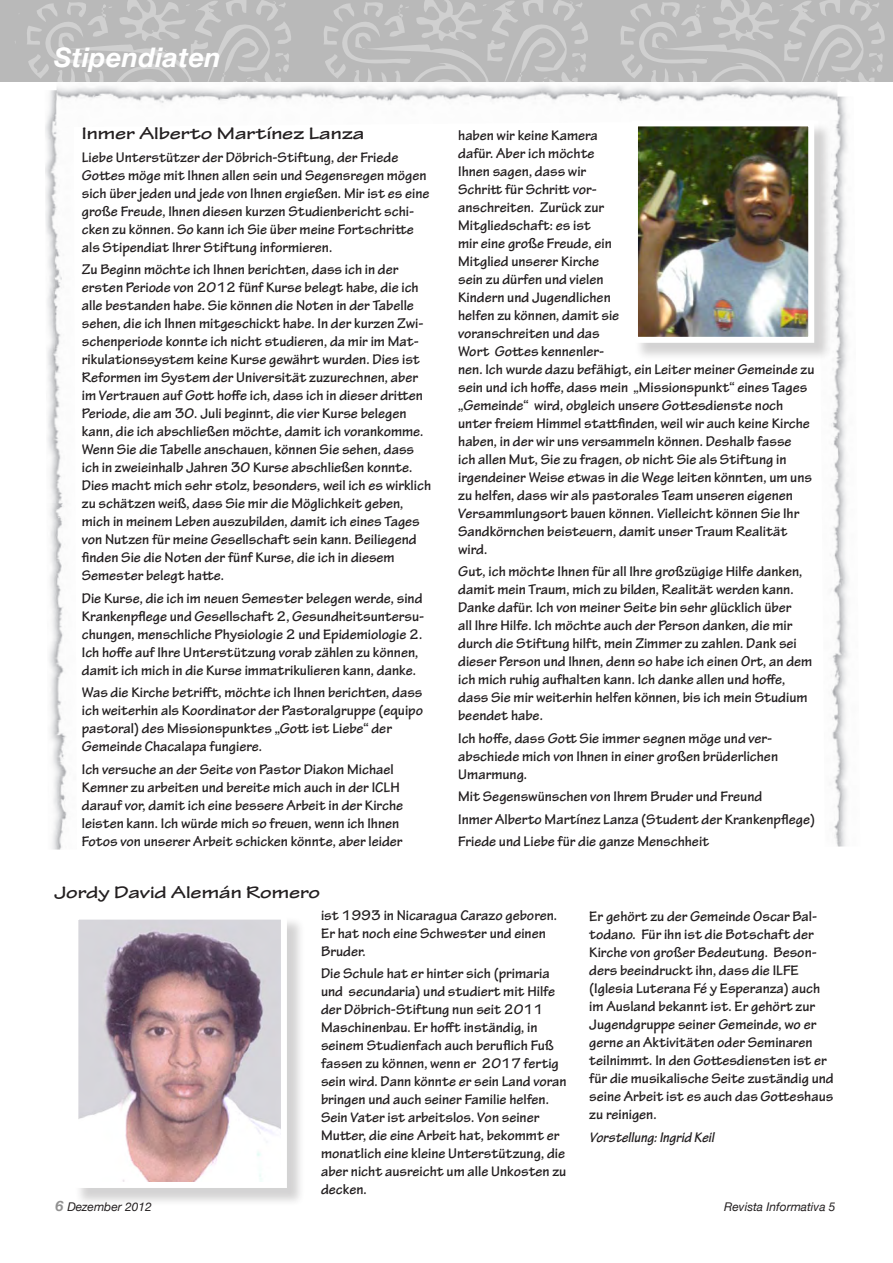
<style>
.page{position:relative;width:893px;height:1263px;background:#fff}
.page>*{position:absolute;margin:0;border:0;box-sizing:border-box;transform-origin:0 0}
.Heading_Sans_Ital_Wh{font:italic 700 27px "Helvetica Neue";letter-spacing:.01em;color:#fff}
.Stipendiaten_Heading{font:700 expanded 18px "Tekton Pro";color:#231f20}
.Stipendiaten_Body-Te{font:700 15px/18px "Tekton Pro";color:#231f20}
.Stipendiaten_Body-Te-2{font:italic 700 15px "Tekton Pro";color:#231f20}
.t1{font:italic 12px "Helvetica Neue";color:#231f20}
.s1{font-weight:700;font-size:14.25px;color:#919191}
</style>
<div class="page">
<img style="left:831px;top:96px;width:18px;height:751px">
<img style="left:45px;top:90px;width:22px;height:759px">
<img style="left:56px;top:81px;width:782px;height:46px">
<div style="left:75px;top:916px;width:231px;height:290px;background:#231f20;opacity:.2"></div>
<img style="left:79px;top:921px;width:201px;height:260px">
<div style="left:72px;top:914px;width:215px;height:274px;border:6px solid #fff"></div>
<div style="left:634px;top:123px;width:199px;height:238px;background:#231f20;opacity:.2"></div>
<img style="left:639px;top:127px;width:168px;height:209px">
<div style="left:632px;top:120px;width:182px;height:223px;border:6px solid #fff"></div>
<svg style="left:0;top:0;width:893px;height:81px;background:#bebebe"></svg>
<p class="Heading_Sans_Ital_Wh" style="left:54px;top:41px;width:168px">Stipendiaten</p>
<p class="Stipendiaten_Heading" style="left:82px;top:123px;width:284px">Inmer Alberto Martínez Lanza</p>
<p class="Stipendiaten_Body-Te" style="left:82px;top:148px;width:349px">Liebe Unterstützer der Döbrich-Stiftung, der Friede Gottes möge mit Ihnen allen sein und Segensregen mögen sich über jeden und jede von Ihnen ergießen. Mir ist es eine große Freude, Ihnen diesen kurzen Studienbericht schi&shy;cken zu können. So kann ich Sie über meine Fortschritte als Stipendiat Ihrer Stiftung informieren.</p>
<p class="Stipendiaten_Body-Te" style="left:82px;top:261px;width:351px">Zu Beginn möchte ich Ihnen berichten, dass ich in der ersten Periode von 2012 fünf Kurse belegt habe, die ich alle bestanden habe. Sie können die Noten in der Tabelle sehen, die ich Ihnen mitgeschickt habe. In der kurzen Zwi&shy;schenperiode konnte ich nicht studieren, da mir im Mat&shy;rikulationssystem keine Kurse gewährt wurden. Dies ist Reformen im System der Universität zuzurechnen, aber im Vertrauen auf Gott hoffe ich, dass ich in dieser dritten Periode, die am 30. Juli beginnt, die vier Kurse belegen kann, die ich abschließen möchte, damit ich vorankomme.<br>Wenn Sie die Tabelle anschauen, können Sie sehen, dass ich in zweieinhalb Jahren 30 Kurse abschließen konnte.<br>Dies macht mich sehr stolz, besonders, weil ich es wirklich zu schätzen weiß, dass Sie mir die Möglichkeit geben, mich in meinem Leben auszubilden, damit ich eines Tages von Nutzen für meine Gesellschaft sein kann. Beiliegend finden Sie die Noten der fünf Kurse, die ich in diesem Semester belegt hatte.</p>
<p class="Stipendiaten_Body-Te" style="left:82px;top:589px;width:344px">Die Kurse, die ich im neuen Semester belegen werde, sind Krankenpflege und Gesellschaft 2, Gesundheitsuntersu&shy;chungen, menschliche Physiologie 2 und Epidemiologie 2.<br>Ich hoffe auf Ihre Unterstützung vorab zählen zu können, damit ich mich in die Kurse immatrikulieren kann, danke.</p>
<p class="Stipendiaten_Body-Te" style="left:82px;top:684px;width:343px">Was die Kirche betrifft, möchte ich Ihnen berichten, dass ich weiterhin als Koordinator der Pastoralgruppe (equipo pastoral) des Missionspunktes „Gott ist Liebe“ der Gemeinde Chacalapa fungiere.</p>
<p class="Stipendiaten_Body-Te" style="left:82px;top:760px;width:323px">Ich versuche an der Seite von Pastor Diakon Michael Kemner zu arbeiten und bereite mich auch in der ICLH darauf vor, damit ich eine bessere Arbeit in der Kirche leisten kann. Ich würde mich so freuen, wenn ich Ihnen Fotos von unserer Arbeit schicken könnte, aber leider</p>
<p class="Stipendiaten_Heading" style="left:54px;top:881px;width:268px">Jordy David Alemán Romero</p>
<p class="Stipendiaten_Body-Te" style="left:458px;top:126px;width:358px">haben wir keine Kamera<br>dafür. Aber ich möchte<br>Ihnen sagen, dass wir<br>Schritt für Schritt vor-<br>anschreiten. Zurück zur<br>Mitgliedschaft: es ist<br>mir eine große Freude, ein<br>Mitglied unserer Kirche<br>sein zu dürfen und vielen<br>Kindern und Jugendlichen<br>helfen zu können, damit sie<br>voranschreiten und das<br>Wort Gottes kennenler-<br>nen. Ich wurde dazu befähigt, ein Leiter meiner Gemeinde zu sein und ich hoffe, dass mein „Missionspunkt“ eines Tages „Gemeinde“ wird, obgleich unsere Gottesdienste noch unter freiem Himmel stattfinden, weil wir auch keine Kirche haben, in der wir uns versammeln können. Deshalb fasse<br>ich allen Mut, Sie zu fragen, ob nicht Sie als Stiftung in irgendeiner Weise etwas in die Wege leiten könnten, um uns zu helfen, dass wir als pastorales Team unseren eigenen Versammlungsort bauen können. Vielleicht können Sie Ihr Sandkörnchen beisteuern, damit unser Traum Realität wird.</p>
<p class="Stipendiaten_Body-Te" style="left:458px;top:563px;width:356px">Gut, ich möchte Ihnen für all Ihre großzügige Hilfe danken, damit mein Traum, mich zu bilden, Realität werden kann.<br>Danke dafür. Ich von meiner Seite bin sehr glücklich über<br>all Ihre Hilfe. Ich möchte auch der Person danken, die mir durch die Stiftung hilft, mein Zimmer zu zahlen. Dank sei dieser Person und Ihnen, denn so habe ich einen Ort, an dem ich mich ruhig aufhalten kann. Ich danke allen und hoffe, dass Sie mir weiterhin helfen können, bis ich mein Studium beendet habe.</p>
<p class="Stipendiaten_Body-Te" style="left:458px;top:729px;width:321px">Ich hoffe, dass Gott Sie immer segnen möge und ver&shy;abschiede mich von Ihnen in einer großen brüderlichen<br>Umarmung.</p>
<p class="Stipendiaten_Body-Te" style="left:458px;top:788px;width:306px">Mit Segenswünschen von Ihrem Bruder und Freund</p>
<p class="Stipendiaten_Body-Te" style="left:458px;top:810px;width:358px">Inmer Alberto Martínez Lanza (Student der Krankenpflege)</p>
<p class="Stipendiaten_Body-Te" style="left:458px;top:833px;width:253px">Friede und Liebe für die ganze Menschheit</p>
<p class="Stipendiaten_Body-Te" style="left:321px;top:906px;width:238px">ist 1993 in Nicaragua Carazo geboren.<br>Er hat noch eine Schwester und einen<br>Bruder.</p>
<p class="Stipendiaten_Body-Te" style="left:321px;top:965px;width:247px">Die Schule hat er hinter sich (primaria und secundaria) und studiert mit Hilfe der Döbrich-Stiftung nun seit 2011<br>Maschinenbau. Er hofft inständig, in seinem Studienfach auch beruflich Fuß fassen zu können, wenn er 2017 fertig sein wird. Dann könnte er sein Land voran bringen und auch seiner Familie helfen.<br>Sein Vater ist arbeitslos. Von seiner Mutter, die eine Arbeit hat, bekommt er monatlich eine kleine Unterstützung, die aber nicht ausreicht um alle Unkosten zu decken.</p>
<p class="Stipendiaten_Body-Te" style="left:589px;top:907px;width:246px">Er gehört zu der Gemeinde Oscar Bal&shy;todano. Für ihn ist die Botschaft der Kirche von großer Bedeutung. Beson&shy;ders beeindruckt ihn, dass die ILFE (Iglesia Luterana Fé y Esperanza) auch im Ausland bekannt ist. Er gehört zur Jugendgruppe seiner Gemeinde, wo er gerne an Aktivitäten oder Seminaren teilnimmt. In den Gottesdiensten ist er für die musikalische Seite zuständig und seine Arbeit ist es auch das Gotteshaus zu reinigen.</p>
<p class="Stipendiaten_Body-Te-2" style="left:589px;top:1128px;width:126px">Vorstellung: Ingrid Keil</p>
<p class="t1" style="left:56px;top:1199px;width:98px"><span class="s1">6</span> Dezember 2012</p>
<p class="t1" style="left:724px;top:1199px;width:113px">Revista Informativa 5</p>
</div>
